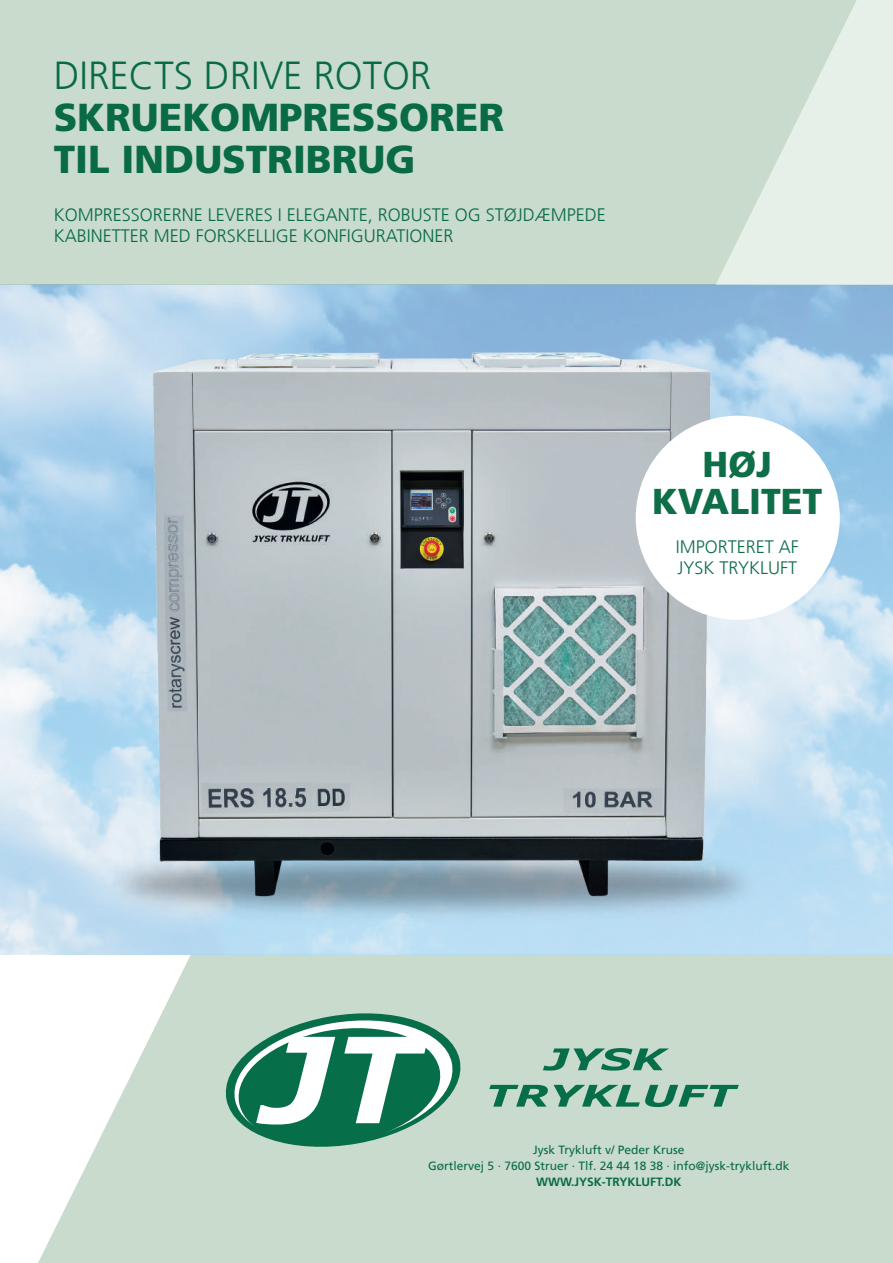
<style>
.page{position:relative;width:893px;height:1263px;background:#fff}
.page>*{position:absolute;margin:0;border:0;box-sizing:border-box;transform-origin:0 0}
.t1{font:900 39px/42px "Frutiger LT Com";color:#096b45}
.t2{font:300 39px "Frutiger LT Com";color:#096b45}
.t3{font:900 36px/37.5px "Frutiger LT Com";color:#0e6e48;text-align:center}
.t4{font:300 18px/21px "Frutiger LT Com";color:#096b45}
.t5{font:300 18px/21px "Frutiger LT Com";color:#0e6e48}
.t6{font:12px/15.8px "Frutiger LT Com";color:#096b45;text-align:center}
.t7{font:700 12px "Frutiger LT Com";color:#096b45}
</style>
<div class="page">
<svg style="left:38px;top:955px;width:855px;height:308px;fill:#c8dbcd"></svg>
<svg style="left:223px;top:1003px;width:532px;height:159px"></svg>
<img style="left:39px;top:317px;width:786px;height:624px">
<div style="left:0;top:0;width:893px;height:285px;background:#c8dbcd"></div>
<svg style="left:716px;top:0;width:177px;height:287px;fill:#e7efe9"></svg>
<div style="left:636px;top:416px;width:204px;height:204px;background:#fff;border-radius:50%"></div>
<h1 class="t2" style="left:54px;top:53px;width:379px">DIRECTS DRIVE ROTOR</h1>
<h1 class="t1" style="left:54px;top:96px;width:452px">SKRUEKOMPRESSORER<br>TIL INDUSTRIBRUG</h1>
<p class="t4" style="left:54px;top:204px;width:554px">KOMPRESSORERNE LEVERES I ELEGANTE, ROBUSTE OG STØJDÆMPEDE<br>KABINETTER MED FORSKELLIGE KONFIGURATIONER</p>
<h2 class="t3" style="left:652px;top:445px;width:172px">HØJ<br>KVALITET</h2>
<p class="t5" style="left:676px;top:537px;width:125px">IMPORTERET AF<br>JYSK TRYKLUFT</p>
<p class="t6" style="left:428px;top:1142px;width:363px">Jysk Trykluft v/ Peder Kruse<br>Gørtlervej 5 · 7600 Struer · Tlf. 24 44 18 38 · info@jysk-trykluft.dk</p>
<p class="t7" style="left:536px;top:1174px;width:147px">WWW.JYSK-TRYKLUFT.DK</p>
</div>
